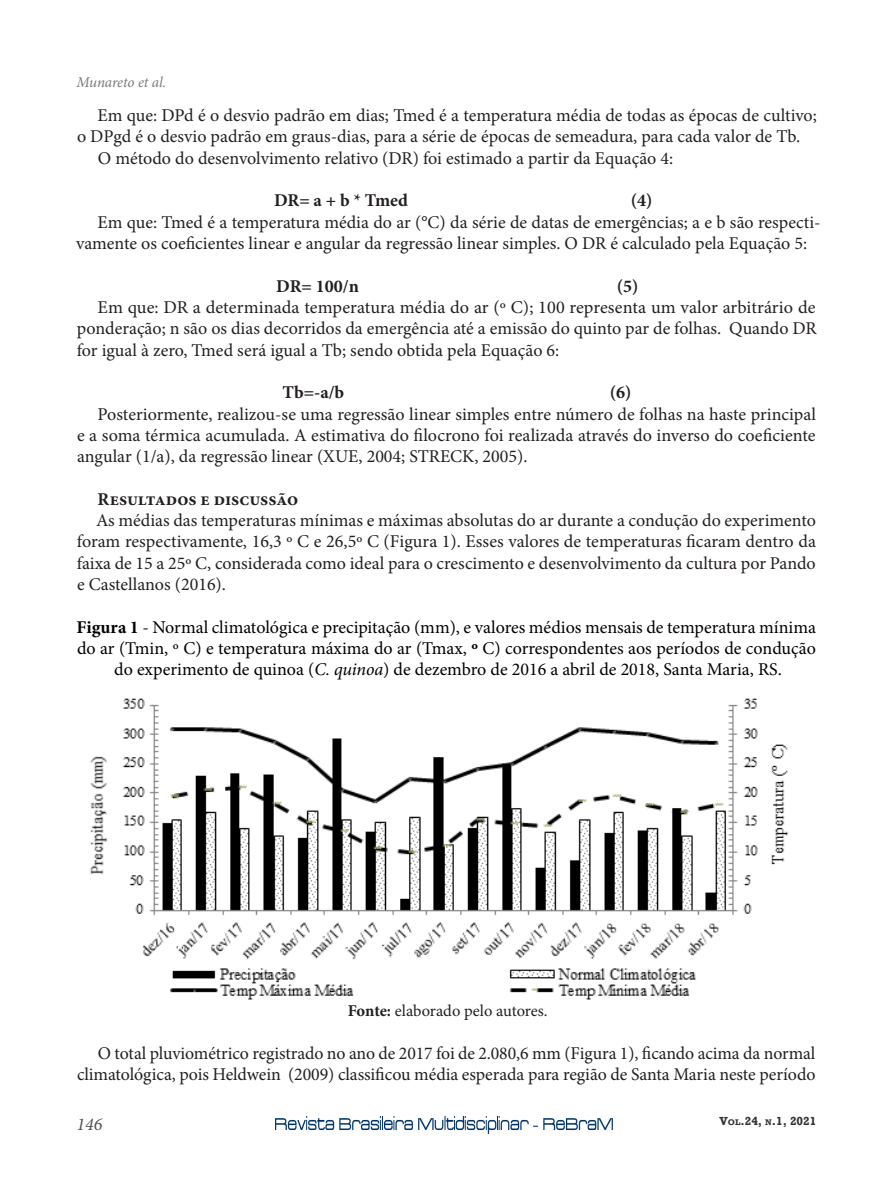
<style>
.page{position:relative;width:893px;height:1191px;background:#fff}
.page>*{position:absolute;margin:0;border:0;box-sizing:border-box;transform-origin:0 0}
.t1{font:18px/21.3px "Minion Pro";color:#231f20;text-align:justify}
.t2{font:18px/21.3px "Minion Pro";color:#000;text-align:center}
.t3{font:700 18px "Minion Pro";color:#231f20}
.t4{font:italic 18px "Minion Pro";color:#4f4f50}
.t5{font:16.5px "Minion Pro";color:#231f20}
.t6{font:italic 15px "Minion Pro";letter-spacing:-.01em;color:#7a7a7a}
.t7{font:700 12px "Rockwell";color:#333}
.s1{font-weight:700}
.s2{font-style:italic}
.s3{font-size:8.4px}
</style>
<div class="page">
<img style="left:275px;top:1116px;width:338px;height:17px">
<img style="left:90px;top:698px;width:699px;height:302px">
<p class="t6" style="left:76px;top:72px;width:91px">Munareto et al.</p>
<p class="t1" style="left:98px;top:105px;width:721px">Em que: DPd é o desvio padrão em dias; Tmed é a temperatura média de todas as épocas de cultivo;</p>
<p class="t1" style="left:77px;top:126px;width:725px">o DPgd é o desvio padrão em graus-dias, para a série de épocas de semeadura, para cada valor de Tb.</p>
<p class="t1" style="left:98px;top:147px;width:577px">O método do desenvolvimento relativo (DR) foi estimado a partir da Equação 4:</p>
<p class="t3" style="left:274px;top:188px;width:136px">DR= a + b * Tmed</p>
<p class="t3" style="left:631px;top:188px;width:23px">(4)</p>
<p class="t1" style="left:76px;top:211px;width:746px;text-indent:21px">Em que: Tmed é a temperatura média do ar (°C) da série de datas de emergências; a e b são respecti&shy;vamente os coeficientes linear e angular da regressão linear simples. O DR é calculado pela Equação 5:</p>
<p class="t3" style="left:276px;top:273px;width:84px">DR= 100/n</p>
<p class="t3" style="left:617px;top:273px;width:23px">(5)</p>
<p class="t1" style="left:77px;top:297px;width:741px;text-indent:21px">Em que: DR a determinada temperatura média do ar (º C); 100 representa um valor arbitrário de ponderação; n são os dias decorridos da emergência até a emissão do quinto par de folhas. Quando DR for igual à zero, Tmed será igual a Tb; sendo obtida pela Equação 6:</p>
<p class="t3" style="left:283px;top:380px;width:63px">Tb=-a/b</p>
<p class="t3" style="left:610px;top:380px;width:23px">(6)</p>
<p class="t1" style="left:77px;top:403px;width:740px;text-indent:21px">Posteriormente, realizou-se uma regressão linear simples entre número de folhas na haste principal e a soma térmica acumulada. A estimativa do filocrono foi realizada através do inverso do coeficiente angular (1/a), da regressão linear (XUE, 2004; STRECK, 2005).</p>
<p class="t3" style="left:98px;top:486px;width:202px">Resultados e discussão</p>
<p class="t1" style="left:77px;top:510px;width:741px;text-indent:19px">As médias das temperaturas mínimas e máximas absolutas do ar durante a condução do experimento foram respectivamente, 16,3 º C e 26,5º C (Figura 1). Esses valores de temperaturas ficaram dentro da faixa de 15 a 25º C, considerada como ideal para o crescimento e desenvolvimento da cultura por Pando e Castellanos (2016).</p>
<p class="t2" style="left:77px;top:616px;width:741px"><span class="s1">Figura 1</span> - Normal climatológica e precipitação (mm), e valores médios mensais de temperatura mínima do ar (Tmin, º C) e temperatura máxima do ar (Tmax, <span class="s1">º</span> C) correspondentes aos períodos de condução do experimento de quinoa (<span class="s2">C. quinoa</span>) de dezembro de 2016 a abril de 2018, Santa Maria, RS.</p>
<p class="t5" style="left:348px;top:1000px;width:201px"><span class="s1">Fonte:</span> elaborado pelo autores.</p>
<p class="t1" style="left:77px;top:1042px;width:740px;text-align:right">O total pluviométrico registrado no ano de 2017 foi de 2.080,6 mm (Figura 1), ficando acima da normal climatológica, pois Heldwein (2009) classificou média esperada para região de Santa Maria neste período</p>
<p class="t4" style="left:76px;top:1111px;width:27px">146</p>
<p class="t7" style="left:719px;top:1113px;width:98px">V<span class="s3">ol</span>.24, <span class="s3">n</span>.1, 2021</p>
</div>
